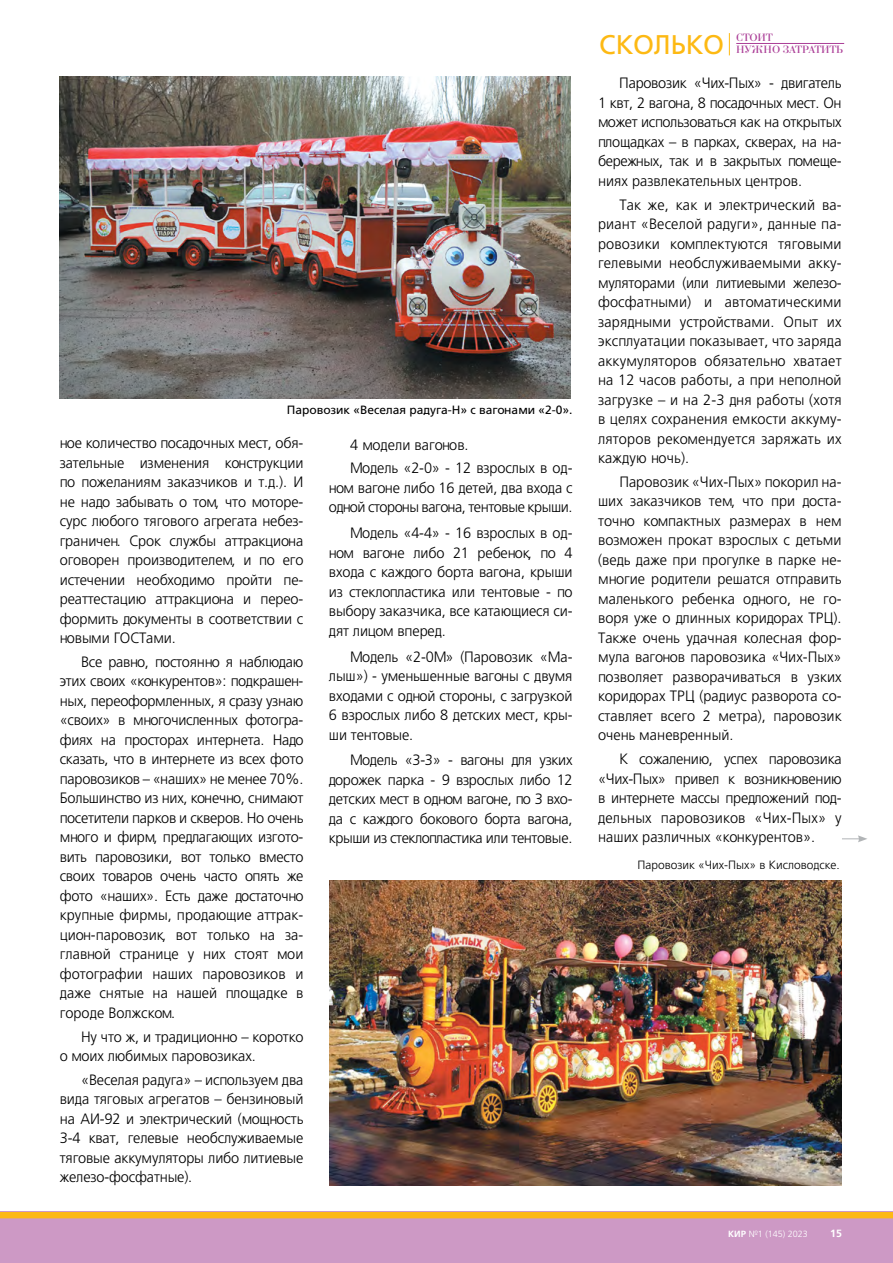
<style>
.page{position:relative;width:893px;height:1263px;background:#fff}
.page>*{position:absolute;margin:0;border:0;box-sizing:border-box;transform-origin:0 0}
.t1{font:27px "AG Foreigner";color:#fdb913}
.t2{font:300 15px/19.5px "AG Foreigner";letter-spacing:-.01em;color:#000;text-align:justify}
.t3{font:300 15px/19.5px "AG Foreigner";letter-spacing:-.03em;color:#000}
.t4{font:12px "AG Foreigner";color:#000}
.t5{font:300 12px "AG Foreigner";color:#000}
.t6{font:11.25px/11.6px "Bodoni C";letter-spacing:-.03em;color:#ab3e97}
.t7{font:700 10.5px "AG Foreigner";color:#fff}
.t8{font:300 9px "AG Foreigner";color:#fff}
.s1{font-weight:700}
</style>
<div class="page">
<div style="left:0;top:1212px;width:893px;height:51px;background:#cd99c5"></div>
<div style="left:0;top:1212px;width:893px;height:6px;background:#fdb913"></div>
<svg style="left:842px;top:835px;width:25px;height:7px"></svg>
<img style="left:60px;top:77px;width:510px;height:321px">
<img style="left:329px;top:881px;width:513px;height:304px">
<hr style="left:736px;top:43px;width:108px;height:1px;background:#ab3e97">
<svg style="left:729px;top:33px;width:1px;height:22px"></svg>
<p class="t4" style="left:287px;top:403px;width:287px">Паровозик «Веселая радуга-Н» с вагонами «2-0».</p>
<p class="t2" style="left:60px;top:433px;width:245px">ное количество посадочных мест, обя&shy;зательные изменения конструкции по пожеланиям заказчиков и т.д.). И не надо забывать о том, что моторе&shy;сурс любого тягового агрегата небез&shy;граничен. Срок службы аттракциона оговорен производителем, и по его истечении необходимо пройти пе&shy;реаттестацию аттракциона и перео&shy;формить документы в соответствии с новыми ГОСТами.</p>
<p class="t2" style="left:60px;top:652px;width:245px;text-indent:21px">Все равно, постоянно я наблюдаю этих своих «конкурентов»: подкрашен&shy;ных, переоформленных, я сразу узнаю «своих» в многочисленных фотогра&shy;фиях на просторах интернета. Надо сказать, что в интернете из всех фото паровозиков – «наших» не менее 70%.<br>Большинство из них, конечно, снимают посетители парков и скверов. Но очень много и фирм, предлагающих изгото&shy;вить паровозики, вот только вместо своих товаров очень часто опять же фото «наших». Есть даже достаточно крупные фирмы, продающие аттрак&shy;цион-паровозик, вот только на за&shy;главной странице у них стоят мои фотографии наших паровозиков и даже снятые на нашей площадке в городе Волжском.</p>
<p class="t2" style="left:60px;top:1027px;width:245px;text-indent:21px">Ну что ж, и традиционно – коротко о моих любимых паровозиках.</p>
<p class="t2" style="left:60px;top:1070px;width:245px;text-indent:21px">«Веселая радуга» – используем два вида тяговых агрегатов – бензиновый на АИ-92 и электрический (мощность 3-4 кват, гелевые необслуживаемые тяговые аккумуляторы либо литиевые железо-фосфатные).</p>
<p class="t2" style="left:350px;top:433px;width:224px;line-height:23.7px">4 модели вагонов.<br>Модель «2-0» - 12 взрослых в од-</p>
<p class="t3" style="left:329px;top:478px;width:245px">ном вагоне либо 16 детей, два входа с одной стороны вагона, тентовые крыши.</p>
<p class="t2" style="left:329px;top:523px;width:245px;text-indent:21px">Модель «4-4» - 16 взрослых в од&shy;ном вагоне либо 21 ребенок, по 4 входа с каждого борта вагона, крыши из стеклопластика или тентовые - по выбору заказчика, все катающиеся си&shy;дят лицом вперед.</p>
<p class="t2" style="left:329px;top:647px;width:245px;text-indent:21px">Модель «2-0М» (Паровозик «Ма&shy;лыш») - уменьшенные вагоны с двумя входами с одной стороны, с загрузкой 6 взрослых либо 8 детских мест, кры&shy;ши тентовые.</p>
<p class="t2" style="left:329px;top:751px;width:245px;text-indent:21px">Модель «3-3» - вагоны для узких дорожек парка - 9 взрослых либо 12 детских мест в одном вагоне, по 3 вхо&shy;да с каждого бокового борта вагона, крыши из стеклопластика или тентовые.</p>
<h1 class="t1" style="left:599px;top:29px;width:124px">СколькО</h1>
<p class="t6" style="left:736px;top:32px;width:108px">стоит<br>нужно затратить</p>
<p class="t2" style="left:598px;top:74px;width:245px;text-indent:21px">Паровозик «Чих-Пых» - двигатель 1 квт, 2 вагона, 8 посадочных мест. Он может использоваться как на открытых площадках – в парках, скверах, на на&shy;бережных, так и в закрытых помеще&shy;ниях развлекательных центров.</p>
<p class="t2" style="left:598px;top:195px;width:245px;text-indent:21px">Так же, как и электрический ва&shy;риант «Веселой радуги», данные па&shy;ровозики комплектуются тяговыми гелевыми необслуживаемыми акку&shy;муляторами (или литиевыми железо&shy;фосфатными) и автоматическими зарядными устройствами. Опыт их эксплуатации показывает, что заряда аккумуляторов обязательно хватает на 12 часов работы, а при неполной загрузке – и на 2-3 дня работы (хотя в целях сохранения емкости аккуму&shy;ляторов рекомендуется заряжать их каждую ночь).</p>
<p class="t2" style="left:598px;top:472px;width:245px;text-indent:21px">Паровозик «Чих-Пых» покорил на&shy;ших заказчиков тем, что при доста&shy;точно компактных размерах в нем возможен прокат взрослых с детьми (ведь даже при прогулке в парке не&shy;многие родители решатся отправить маленького ребенка одного, не го&shy;воря уже о длинных коридорах ТРЦ).<br>Также очень удачная колесная фор&shy;мула вагонов паровозика «Чих-Пых» позволяет разворачиваться в узких коридорах ТРЦ (радиус разворота со&shy;ставляет всего 2 метра), паровозик очень маневренный.</p>
<p class="t2" style="left:598px;top:749px;width:245px;text-indent:21px">К сожалению, успех паровозика «Чих-Пых» привел к возникновению в интернете массы предложений под&shy;дельных паровозиков «Чих-Пых» у наших различных «конкурентов».</p>
<p class="t5" style="left:637px;top:859px;width:204px">Паровозик «Чих-Пых» в Кисловодске.</p>
<p class="t8" style="left:728px;top:1229px;width:81px"><span class="s1">КИР</span> №1 (145) 2023</p>
<p class="t7" style="left:830px;top:1228px;width:13px">15</p>
</div>
